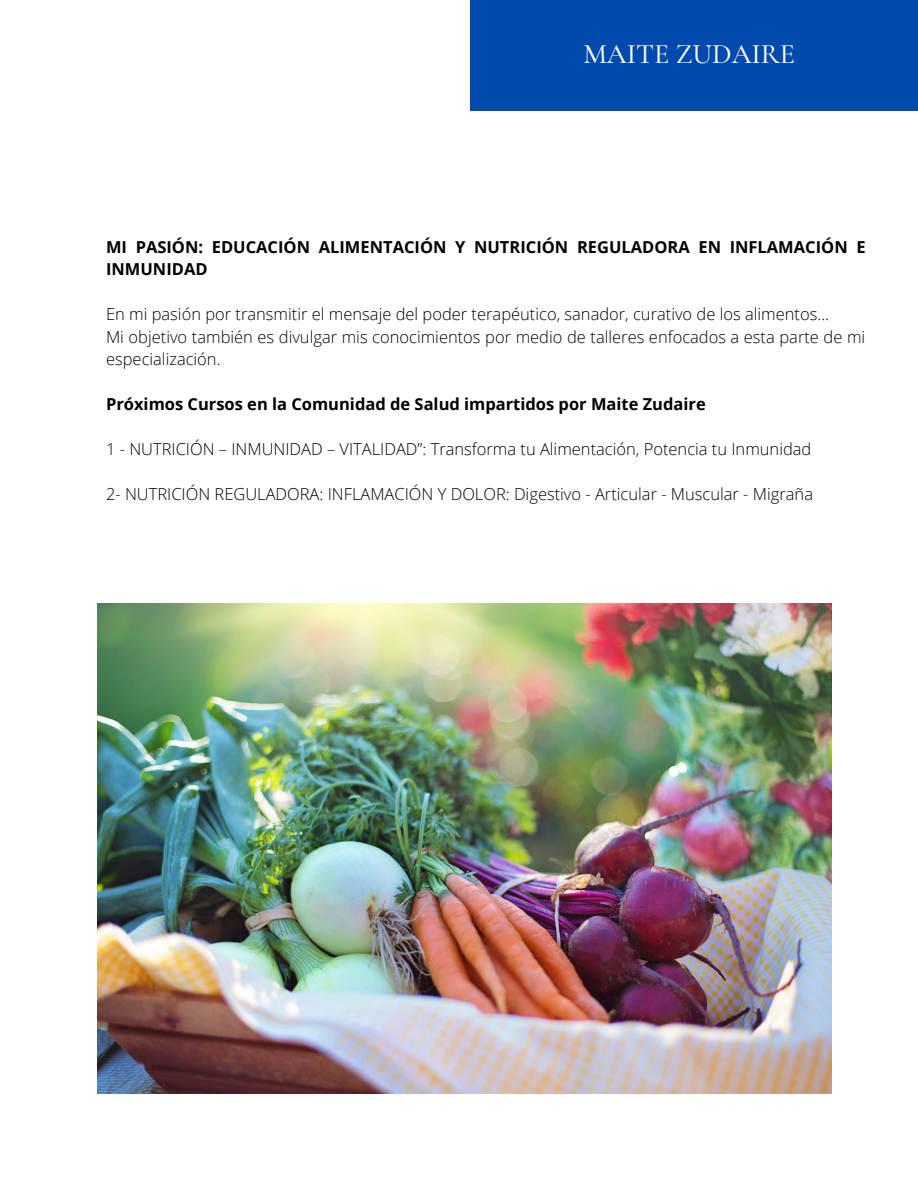
<style>
.page{position:relative;width:918px;height:1188px;background:#fff}
.page>*{position:absolute;margin:0;border:0;box-sizing:border-box;transform-origin:0 0}
.t1{font:500 28.2px "Cormorant Garamond";color:#fff}
.t2{font:300 16.5px/22.5px "Open Sans";color:#000}
.t3{font:700 16.5px/22.5px "Open Sans";color:#000}
</style>
<div class="page">
<div style="left:470px;top:0;width:448px;height:111px;background:#004aad"></div>
<img style="left:97px;top:604px;width:735px;height:489px">
<h1 class="t1" style="left:583px;top:37px;width:213px">MAITE ZUDAIRE</h1>
<p class="t3" style="left:106px;top:235px;width:761px">MI PASIÓN: EDUCACIÓN ALIMENTACIÓN Y NUTRICIÓN REGULADORA EN INFLAMACIÓN E<br>INMUNIDAD</p>
<p class="t2" style="left:106px;top:303px;width:761px">En mi pasión por transmitir el mensaje del poder terapéutico, sanador, curativo de los alimentos...<br>Mi objetivo también es divulgar mis conocimientos por medio de talleres enfocados a esta parte de mi especialización.</p>
<p class="t3" style="left:106px;top:393px;width:601px">Próximos Cursos en la Comunidad de Salud impartidos por Maite Zudaire</p>
<p class="t2" style="left:106px;top:438px;width:707px">1 - NUTRICIÓN – INMUNIDAD – VITALIDAD”: Transforma tu Alimentación, Potencia tu Inmunidad</p>
<p class="t2" style="left:106px;top:483px;width:709px">2- NUTRICIÓN REGULADORA: INFLAMACIÓN Y DOLOR: Digestivo - Articular - Muscular - Migraña</p>
</div>
